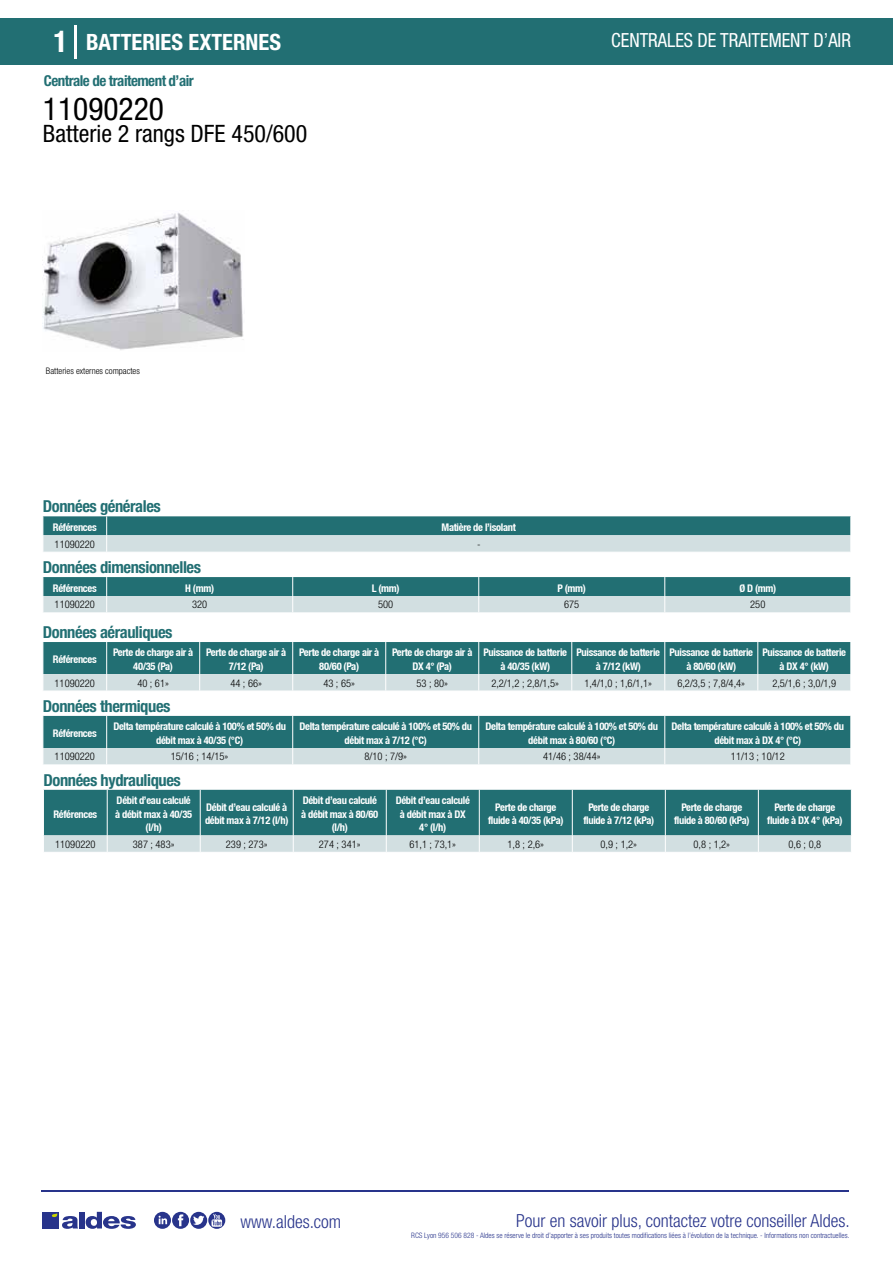
<style>
.page{position:relative;width:893px;height:1263px;background:#fff}
.page>*{position:absolute;margin:0;border:0;box-sizing:border-box;transform-origin:0 0}
.t1{font:condensed 31.5px "Helvetica Neue LT Std";color:#000}
.t2{font:condensed 24px "Helvetica Neue LT Std";color:#000}
.t3{font:700 condensed 22.5px "Helvetica Neue LT Std";color:#fff}
.t4{font:condensed 19.5px "Helvetica Neue LT Std";color:#fff;scale:.95 1}
.t5{font:300 condensed 18px "Helvetica Neue";color:#28348b}
.t6{font:700 condensed 16.5px "Helvetica Neue LT Std";letter-spacing:-.025em;color:#226f73}
.t7{font:700 condensed 15px "Helvetica Neue LT Std";letter-spacing:-.035em;color:#226f73}
.t8{font:700 condensed 10.5px/13.5px "Helvetica Neue";letter-spacing:-.03em;color:#fff;text-align:center}
.t9{font:300 condensed 10.5px "Helvetica Neue";color:#000}
.t10{font:300 condensed 9px "Helvetica Neue";color:#000}
.t11{font:300 condensed 7.5px "Helvetica Neue";color:#28348b}
.s1{font-size:30px}
</style>
<div class="page">
<img style="left:43px;top:212px;width:201px;height:138px">
<div style="left:0;top:18px;width:893px;height:46px;background:#226f73"></div>
<hr style="left:74px;top:25px;width:2px;height:33px;background:#fff">
<svg style="left:43px;top:516px;width:808px;height:36px;background:#77a5a8"></svg>
<svg style="left:43px;top:577px;width:808px;height:36px;background:#77a5a8"></svg>
<svg style="left:43px;top:642px;width:808px;height:49px;background:#61979a"></svg>
<svg style="left:43px;top:716px;width:808px;height:49px;background:#60969a"></svg>
<svg style="left:43px;top:790px;width:809px;height:62px;background:#548f92"></svg>
<hr style="left:41px;top:1190px;width:808px;height:1px;background:#28348b">
<svg style="left:154px;top:1212px;width:71px;height:17px"></svg>
<div style="left:42px;top:1212px;width:17px;height:16px;background:#28348b"></div>
<div style="left:79px;top:1212px;width:5px;height:16px;background:#28348b"></div>
<svg style="left:86px;top:1212px;width:50px;height:17px"></svg>
<svg style="left:52px;top:1213px;width:26px;height:16px"></svg>
<h3 class="t3" style="left:54px;top:28px;width:229px"><span class="s1">1</span> BATTERIES EXTERNES</h3>
<h3 class="t4" style="left:611px;top:29px;width:254px">CENTRALES DE TRAITEMENT D’AIR</h3>
<h3 class="t7" style="left:44px;top:71px;width:151px">Centrale de traitement d’air</h3>
<h1 class="t1" style="left:43px;top:91px;width:122px">11090220</h1>
<h2 class="t2" style="left:43px;top:120px;width:266px">Batterie 2 rangs DFE 450/600</h2>
<p class="t10" style="left:46px;top:365px;width:96px">Batteries externes compactes</p>
<h3 class="t6" style="left:43px;top:496px;width:119px">Données générales</h3>
<p class="t8" style="left:53px;top:520px;width:45px">Références</p>
<p class="t8" style="left:442px;top:520px;width:76px">Matière de l’isolant</p>
<p class="t9" style="left:55px;top:538px;width:42px">11090220</p>
<p class="t9" style="left:477px;top:538px;width:5px">-</p>
<h3 class="t6" style="left:43px;top:557px;width:160px">Données dimensionnelles</h3>
<p class="t8" style="left:53px;top:581px;width:45px">Références</p>
<p class="t8" style="left:185px;top:581px;width:30px">H (mm)</p>
<p class="t8" style="left:372px;top:581px;width:29px">L (mm)</p>
<p class="t8" style="left:557px;top:581px;width:30px">P (mm)</p>
<p class="t8" style="left:739px;top:581px;width:38px">Ø D (mm)</p>
<p class="t9" style="left:55px;top:599px;width:42px">11090220</p>
<p class="t9" style="left:192px;top:599px;width:17px">320</p>
<p class="t9" style="left:378px;top:599px;width:17px">500</p>
<p class="t9" style="left:564px;top:599px;width:17px">675</p>
<p class="t9" style="left:750px;top:599px;width:17px">250</p>
<h3 class="t6" style="left:43px;top:622px;width:131px">Données aérauliques</h3>
<p class="t8" style="left:53px;top:652px;width:45px">Références</p>
<p class="t8" style="left:113px;top:646px;width:82px">Perte de charge air à<br>40/35 (Pa)</p>
<p class="t8" style="left:206px;top:646px;width:82px">Perte de charge air à<br>7/12 (Pa)</p>
<p class="t8" style="left:299px;top:646px;width:82px">Perte de charge air à<br>80/60 (Pa)</p>
<p class="t8" style="left:392px;top:646px;width:82px">Perte de charge air à<br>DX 4° (Pa)</p>
<p class="t8" style="left:483px;top:646px;width:85px">Puissance de batterie à 40/35 (kW)</p>
<p class="t8" style="left:576px;top:646px;width:85px">Puissance de batterie à 7/12 (kW)</p>
<p class="t8" style="left:669px;top:646px;width:85px">Puissance de batterie à 80/60 (kW)</p>
<p class="t8" style="left:762px;top:646px;width:85px">Puissance de batterie à DX 4° (kW)</p>
<p class="t9" style="left:55px;top:677px;width:42px">11090220</p>
<p class="t9" style="left:137px;top:677px;width:33px">40 ; 61»</p>
<p class="t9" style="left:230px;top:677px;width:33px">44 ; 66»</p>
<p class="t9" style="left:323px;top:677px;width:33px">43 ; 65»</p>
<p class="t9" style="left:416px;top:677px;width:33px">53 ; 80»</p>
<p class="t9" style="left:491px;top:677px;width:69px">2,2/1,2 ; 2,8/1,5»</p>
<p class="t9" style="left:584px;top:677px;width:69px">1,4/1,0 ; 1,6/1,1»</p>
<p class="t9" style="left:677px;top:677px;width:69px">6,2/3,5 ; 7,8/4,4»</p>
<p class="t9" style="left:772px;top:677px;width:65px">2,5/1,6 ; 3,0/1,9</p>
<h3 class="t6" style="left:43px;top:696px;width:129px">Données thermiques</h3>
<p class="t8" style="left:53px;top:726px;width:45px">Références</p>
<p class="t8" style="left:113px;top:720px;width:174px">Delta température calculé à 100% et 50% du débit max à 40/35 (°C)</p>
<p class="t8" style="left:299px;top:720px;width:174px">Delta température calculé à 100% et 50% du débit max à 7/12 (°C)</p>
<p class="t8" style="left:485px;top:720px;width:174px">Delta température calculé à 100% et 50% du débit max à 80/60 (°C)</p>
<p class="t8" style="left:671px;top:720px;width:174px">Delta température calculé à 100% et 50% du débit max à DX 4° (°C)</p>
<p class="t9" style="left:55px;top:751px;width:42px">11090220</p>
<p class="t9" style="left:171px;top:751px;width:59px">15/16 ; 14/15»</p>
<p class="t9" style="left:364px;top:751px;width:44px">8/10 ; 7/9»</p>
<p class="t9" style="left:543px;top:751px;width:59px">41/46 ; 38/44»</p>
<p class="t9" style="left:731px;top:751px;width:55px">11/13 ; 10/12</p>
<h3 class="t6" style="left:43px;top:770px;width:139px">Données hydrauliques</h3>
<p class="t8" style="left:53px;top:807px;width:45px">Références</p>
<p class="t8" style="left:115px;top:793px;width:79px">Débit d’eau calculé à débit max à 40/35 (l/h)</p>
<p class="t8" style="left:205px;top:800px;width:85px;text-align:left">Débit d’eau calculé à débit max à 7/12 (l/h)</p>
<p class="t8" style="left:301px;top:793px;width:79px">Débit d’eau calculé à débit max à 80/60 (l/h)</p>
<p class="t8" style="left:396px;top:793px;width:76px">Débit d’eau calculé à débit max à DX<br>4° (l/h)</p>
<p class="t8" style="left:488px;top:800px;width:77px">Perte de charge fluide à 40/35 (kPa)</p>
<p class="t8" style="left:583px;top:800px;width:72px">Perte de charge fluide à 7/12 (kPa)</p>
<p class="t8" style="left:674px;top:800px;width:77px">Perte de charge fluide à 80/60 (kPa)</p>
<p class="t8" style="left:767px;top:800px;width:77px">Perte de charge fluide à DX 4° (kPa)</p>
<p class="t9" style="left:55px;top:838px;width:42px">11090220</p>
<p class="t9" style="left:133px;top:838px;width:43px">387 ; 483»</p>
<p class="t9" style="left:226px;top:838px;width:43px">239 ; 273»</p>
<p class="t9" style="left:319px;top:838px;width:43px">274 ; 341»</p>
<p class="t9" style="left:409px;top:838px;width:48px">61,1 ; 73,1»</p>
<p class="t9" style="left:507px;top:838px;width:38px">1,8 ; 2,6»</p>
<p class="t9" style="left:600px;top:838px;width:38px">0,9 ; 1,2»</p>
<p class="t9" style="left:693px;top:838px;width:38px">0,8 ; 1,2»</p>
<p class="t9" style="left:788px;top:838px;width:34px">0,6 ; 0,8</p>
<h3 class="t5" style="left:240px;top:1211px;width:102px">www.aldes.com</h3>
<h3 class="t5" style="left:516px;top:1211px;width:335px">Pour en savoir plus, contactez votre conseiller Aldes.</h3>
<p class="t11" style="left:411px;top:1230px;width:440px">RCS Lyon 956 506 828 - Aldes se réserve le droit d’apporter à ses produits toutes modifications liées à l’évolution de la technique. - Informations non contractuelles.</p>
</div>
